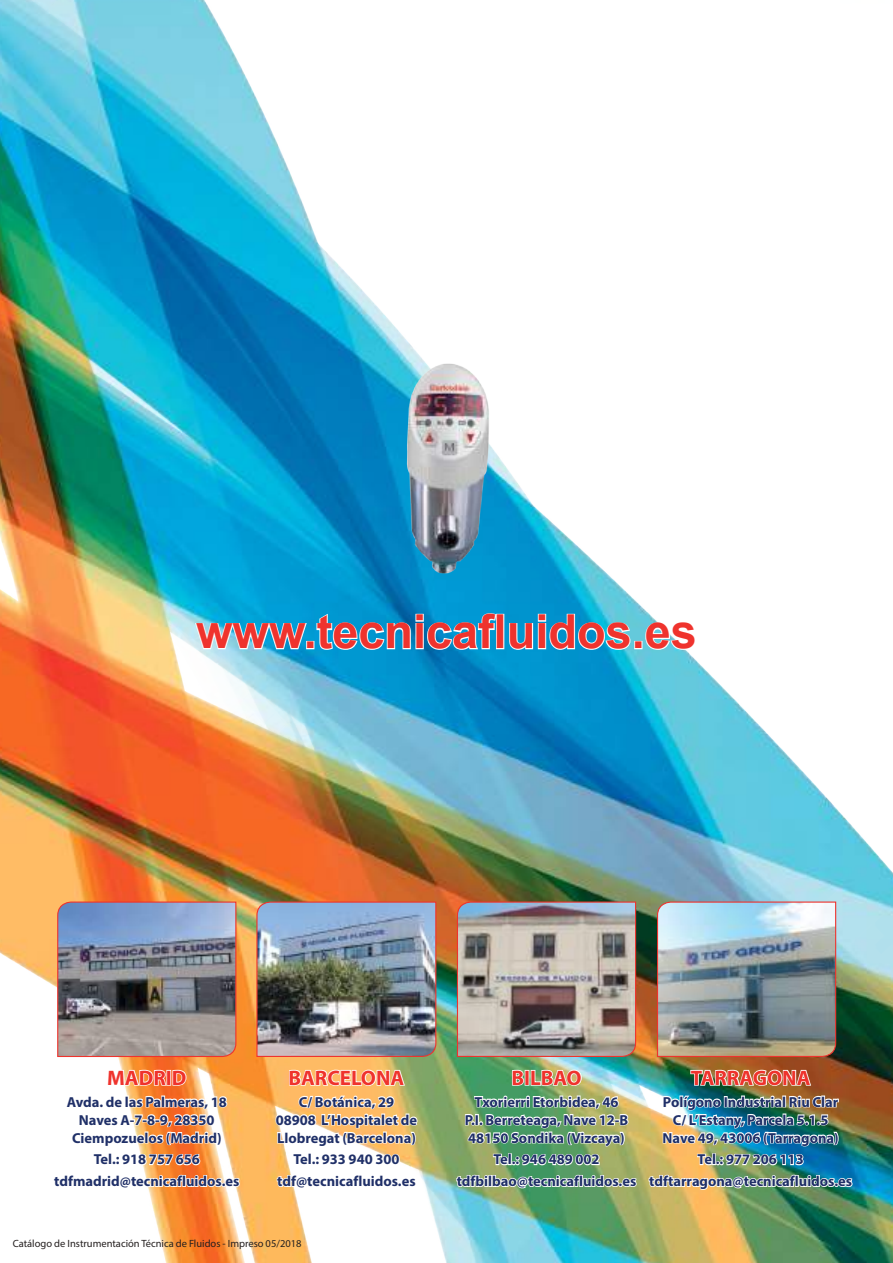
<style>
.page{position:relative;width:893px;height:1263px;background:#fff}
.page>*{position:absolute;margin:0;border:0;box-sizing:border-box;transform-origin:0 0}
.t1{font:700 46.8px "Arial";color:#ef332d}
.t2{font:700 21px "Myriad Pro";color:#ef332d}
.t3{font:700 14.55px/18px "Myriad Pro";color:#203068;text-align:center}
.t4{font:10.5px "Myriad Pro";color:#241f1f}
</style>
<div class="page">
<img style="left:0;top:0;width:893px;height:1263px">
<svg style="left:194px;top:622px;width:114px;height:29px"></svg>
<div style="left:306px;top:641px;width:8px;height:8px;border:2px solid #fff"></div>
<svg style="left:315px;top:612px;width:316px;height:39px;background:#46b1da"></svg>
<div style="left:634px;top:641px;width:8px;height:8px;border:2px solid #fff"></div>
<svg style="left:644px;top:621px;width:52px;height:30px"></svg>
<img style="left:264px;top:348px;width:365px;height:244px">
<img style="left:53px;top:901px;width:188px;height:310px">
<img style="left:648px;top:901px;width:205px;height:310px">
<img style="left:455px;top:901px;width:182px;height:310px">
<img style="left:256px;top:901px;width:181px;height:310px">
<h1 class="t1" style="left:196px;top:601px;width:502px">www.tecnicafluidos.es</h1>
<h2 class="t2" style="left:107px;top:1064px;width:81px">MADRID</h2>
<p class="t3" style="left:67px;top:1092px;width:162px">Avda. de las Palmeras, 18<br>Naves A-7-8-9, 28350<br>Ciempozuelos (Madrid)</p>
<p class="t3" style="left:54px;top:1148px;width:187px;line-height:21.8px">Tel.: 918 757 656 tdfmadrid@tecnicafluidos.es</p>
<h2 class="t2" style="left:289px;top:1064px;width:117px">BARCELONA</h2>
<p class="t3" style="left:276px;top:1092px;width:143px">C/ Botánica, 29<br>08908 L’Hospitalet de<br>Llobregat (Barcelona)</p>
<p class="t3" style="left:277px;top:1148px;width:140px;line-height:21.8px">Tel.: 933 940 300 tdf@tecnicafluidos.es</p>
<p class="t4" style="left:13px;top:1236px;width:290px">Catálogo de Instrumentación Técnica de Fluidos - Impreso 05/2018</p>
<h2 class="t2" style="left:511px;top:1064px;width:72px">BILBAO</h2>
<p class="t3" style="left:465px;top:1092px;width:165px">Txorierri Etorbidea, 46<br>P.I. Berreteaga, Nave 12-B<br>48150 Sondika (Vizcaya)</p>
<p class="t3" style="left:457px;top:1148px;width:181px;line-height:21.8px">Tel.: 946 489 002 tdfbilbao@tecnicafluidos.es</p>
<h2 class="t2" style="left:691px;top:1064px;width:121px">TARRAGONA</h2>
<p class="t3" style="left:663px;top:1092px;width:178px">Polígono Industrial Riu Clar<br>C/ L’Estany, Parcela 5.1.5<br>Nave 49, 43006 (Tarragona)</p>
<p class="t3" style="left:649px;top:1148px;width:205px;line-height:21.8px">Tel.: 977 206 113 tdftarragona@tecnicafluidos.es</p>
</div>
